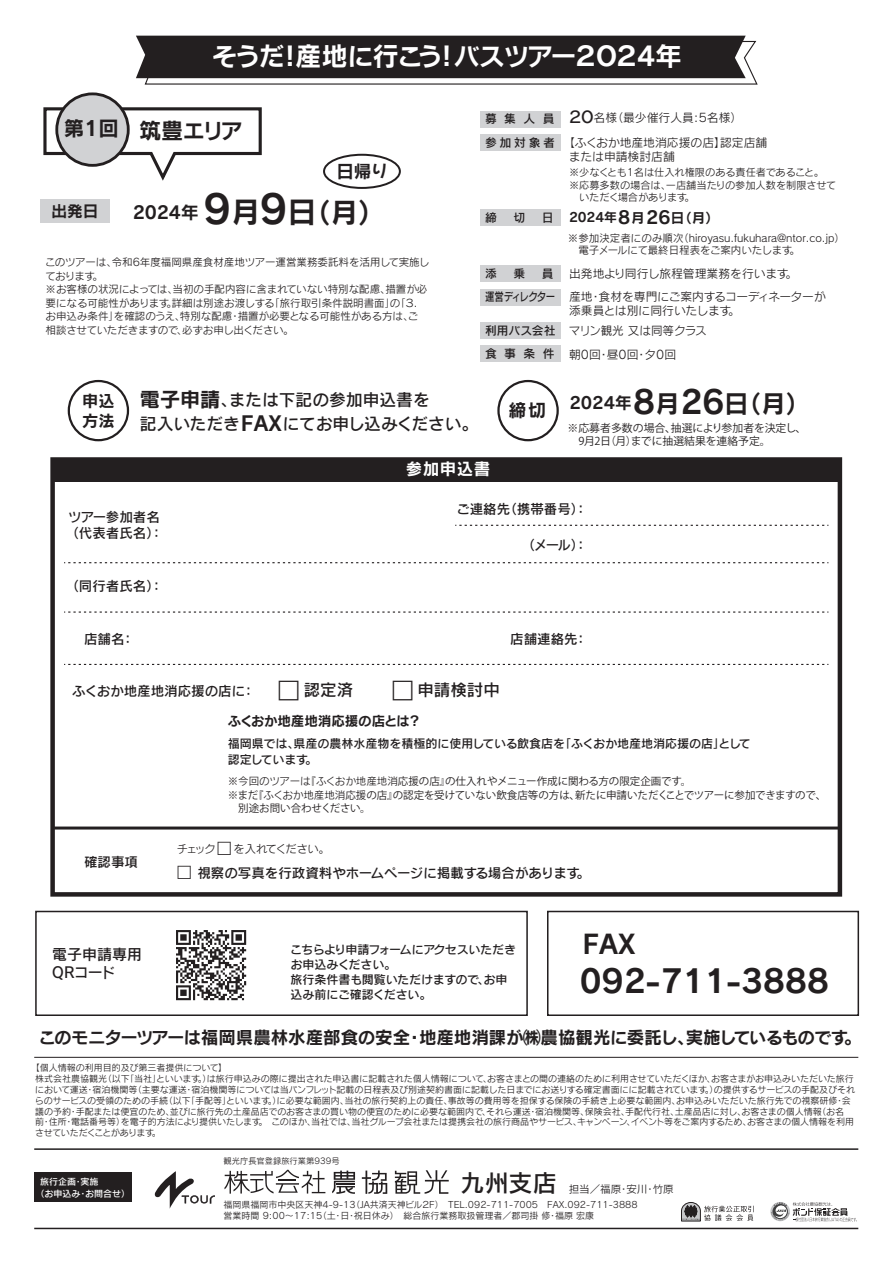
<style>
.page{position:relative;width:893px;height:1263px;background:#fff}
.page>*{position:absolute;margin:0;border:0;box-sizing:border-box;transform-origin:0 0}
.t1{font:31.65px "Rodin Cattleya Pro B";color:#231f20}
.t2{font:27.75px "Rodin Cattleya Pro B";color:#231f20}
.t3{font:26.25px "Rodin Cattleya Pro B";letter-spacing:-.1em;color:#fff}
.t4{font:26.1px "Rodin Cattleya Pro B";color:#231f20}
.t5{font:24.15px "Rodin Cattleya Pro DB";color:#231f20}
.t6{font:22.2px "Rodin Cattleya Pro B";letter-spacing:-.08em;color:#231f20}
.t7{font:18px "Rodin Cattleya Pro B";color:#231f20}
.t8{font:17.55px "Rodin Cattleya Pro B";letter-spacing:-.02em;color:#231f20}
.t9{font:17.55px "Rodin Cattleya Pro B";color:#231f20}
.t10{font:16.8px/24px "Rodin Cattleya Pro DB";color:#231f20}
.t11{font:16.5px "Rodin Cattleya Pro B";color:#231f20}
.t12{font:16.5px "Rodin Cattleya Pro DB";color:#231f20}
.t13{font:16.5px "Rodin Cattleya Pro B";letter-spacing:.03em;color:#fff}
.t14{font:16.2px/19.4px "Rodin Cattleya Pro B";color:#231f20}
.t15{font:15.75px "Rodin Cattleya Pro B";color:#231f20}
.t16{font:15px/18px "Rodin Cattleya Pro DB";color:#231f20}
.t17{font:13.5px/16.5px "Rodin Cattleya Pro DB";color:#231f20}
.t18{font:13.5px "Rodin Cattleya Pro B";color:#231f20}
.t19{font:12.75px "Rodin Cattleya Pro B";color:#231f20}
.t20{font:12px/15px "Rodin Cattleya Pro DB";color:#231f20}
.t21{font:11.85px/25px "Rodin Cattleya Pro M";color:#231f20}
.t22{font:11.85px/14.4px "Rodin Cattleya Pro M";letter-spacing:-.02em;color:#231f20}
.t23{font:11.85px/23.4px "Rodin Cattleya Pro DB";color:#231f20}
.t24{font:11.85px/23.7px "Rodin Cattleya Pro DB";letter-spacing:.23em;color:#231f20}
.t25{font:11.85px/23.5px "Rodin Cattleya Pro DB";letter-spacing:-.06em;color:#231f20;text-align:right}
.t26{font:11.25px "Rodin Cattleya Pro M";letter-spacing:-.11em;color:#231f20}
.t27{font:10.95px/13.2px "Koz Go Pr 6 N";color:#231f20}
.t28{font:10.5px/13.5px "Rodin Cattleya Pro M";color:#231f20}
.t29{font:10.5px/13.5px "Koz Go Pr 6 N";color:#231f20}
.t30{font:10.2px/12.5px "Rodin Cattleya Pro M";color:#231f20}
.t31{font:9px/10.8px "Rodin Cattleya Pro M";color:#231f20}
.t32{font:9px/11.7px "Rodin Cattleya Pro DB";color:#fff}
.t33{font:8.25px "Rodin Cattleya Pro M";color:#231f20}
.s1{font-size:20.4px}
.s2{font-family:"Wanpaku GN Std De";font-weight:700;font-size:16.35px}
.s3{font-size:39.3px}
.s4{font-size:29.1px}
.s5{font-family:"Rodin Cattleya Pro B";font-size:20.1px}
.s6{font-family:"Rodin Cattleya Pro DB";font-size:15.9px}
.s7{font-size:17.55px}
.s8{font-size:13.5px}
.s9{font-size:31.8px}
.s10{font-size:24.6px}
.s11{font-size:22.5px}
.s12{font-family:"Rodin Cattleya Pro M"}
.s13{font-family:"Rodin Cattleya Pro DB";font-size:15px}
.s14{font-size:15px}
</style>
<div class="page">
<svg style="left:136px;top:36px;width:622px;height:49px;background:#423f40"></svg>
<div style="left:68px;top:380px;width:61px;height:61px;border:2px solid #231f20;border-radius:50%"></div>
<div style="left:480px;top:111px;width:80px;height:17px;background:#d1d2d4"></div>
<div style="left:50px;top:457px;width:792px;height:440px;border:4px solid #231f20"></div>
<div style="left:53px;top:459px;width:787px;height:23px;background:#231f20"></div>
<div style="left:497px;top:380px;width:62px;height:61px;border:2px solid #231f20;border-radius:50%"></div>
<svg style="left:681px;top:1202px;width:73px;height:19px"></svg>
<svg style="left:362px;top:1170px;width:25px;height:24px"></svg>
<svg style="left:224px;top:1170px;width:101px;height:23px"></svg>
<svg style="left:332px;top:1170px;width:23px;height:24px"></svg>
<svg style="left:395px;top:1170px;width:54px;height:24px"></svg>
<svg style="left:154px;top:1171px;width:61px;height:38px"></svg>
<hr style="left:34px;top:1148px;width:824px;height:2px;background:#231f20">
<hr style="left:34px;top:1057px;width:824px;height:1px;background:#231f20">
<hr style="left:34px;top:1228px;width:824px;height:1px;background:#231f20">
<svg style="left:64px;top:562px;width:764px;height:1px"></svg>
<svg style="left:455px;top:525px;width:373px;height:1px"></svg>
<hr style="left:54px;top:826px;width:785px;height:3px;background:#231f20">
<svg style="left:64px;top:611px;width:764px;height:2px"></svg>
<svg style="left:64px;top:664px;width:764px;height:1px"></svg>
<div style="left:480px;top:134px;width:80px;height:17px;background:#d1d2d4"></div>
<div style="left:480px;top:209px;width:80px;height:17px;background:#d1d2d4"></div>
<div style="left:480px;top:265px;width:80px;height:17px;background:#d1d2d4"></div>
<div style="left:480px;top:289px;width:80px;height:17px;background:#d1d2d4"></div>
<div style="left:480px;top:322px;width:80px;height:17px;background:#d1d2d4"></div>
<div style="left:480px;top:345px;width:80px;height:17px;background:#d1d2d4"></div>
<svg style="left:43px;top:106px;width:219px;height:75px"></svg>
<div style="left:57px;top:94px;width:71px;height:71px;background:#d1d2d4;border-radius:50%"></div>
<div style="left:55px;top:92px;width:75px;height:75px;border:3px solid #231f20;border-radius:50%"></div>
<div style="left:40px;top:200px;width:70px;height:23px;background:#d1d2d4"></div>
<div style="left:770px;top:1202px;width:20px;height:19px;background:#e0e0e1;border-radius:50%"></div>
<svg style="left:771px;top:1202px;width:86px;height:19px"></svg>
<div style="left:34px;top:1172px;width:97px;height:30px;background:#231f20"></div>
<div style="left:35px;top:911px;width:493px;height:105px;border:2px solid #231f20"></div>
<div style="left:547px;top:911px;width:312px;height:105px;border:2px solid #231f20"></div>
<div style="left:323px;top:154px;width:78px;height:35px;border:2px solid #231f20;border-radius:50%"></div>
<svg style="left:176px;top:930px;width:70px;height:70px"></svg>
<h3 class="t3" style="left:211px;top:38px;width:472px">そうだ!産地に行こう!バスツアー２０２4年</h3>
<h3 class="t6" style="left:64px;top:115px;width:181px"><span class="s1">第1回</span> 筑豊エリア</h3>
<h3 class="t9" style="left:336px;top:159px;width:53px">日帰<span class="s2">り</span></h3>
<h3 class="t15" style="left:51px;top:200px;width:49px">出発日</h3>
<h3 class="t9" style="left:133px;top:200px;width:67px">2024年</h3>
<h2 class="t2" style="left:204px;top:194px;width:183px"><span class="s3">9</span><span class="s4">月</span><span class="s3">9</span><span class="s4">日</span>（月）</h2>
<p class="t28" style="left:45px;top:255px;width:386px">このツアーは、令和6年度福岡県産食材産地ツアー運営業務委託料を活用して実施しております。<br>※お客様の状況によっては、当初の手配内容に含まれていない特別な配慮、措置が必要になる可能性があります。詳細は別途お渡しする「旅行取引条件説明書面」の「３．お申込み条件」を確認のうえ、特別な配慮・措置が必要となる可能性がある方は、ご相談させていただきますので、必ずお申し出ください。</p>
<h3 class="t24" style="left:485px;top:107px;width:71px">募集人員参加対象者</h3>
<h3 class="t23" style="left:485px;top:205px;width:13px">締</h3>
<h3 class="t23" style="left:513px;top:205px;width:13px">切</h3>
<h3 class="t23" style="left:542px;top:205px;width:13px">日</h3>
<h3 class="t23" style="left:485px;top:261px;width:13px">添</h3>
<h3 class="t23" style="left:513px;top:261px;width:13px">乗</h3>
<h3 class="t25" style="left:485px;top:261px;width:72px">員<br>運営ディレクター</h3>
<h3 class="t23" style="left:485px;top:318px;width:72px">利用バス会社食事条件</h3>
<h3 class="t10" style="left:140px;top:387px;width:340px"><span class="s5">電子申請</span>、または下記の参加申込書を<br>記入いただき<span class="s5">FAX</span>にてお申し込みください。</h3>
<h3 class="t14" style="left:82px;top:391px;width:34px">申込方法</h3>
<h3 class="t7" style="left:509px;top:398px;width:39px">締切</h3>
<h3 class="t13" style="left:406px;top:457px;width:86px">参加申込書</h3>
<h3 class="t21" style="left:563px;top:104px;width:206px;text-indent:4px"><span class="s6">２０</span>名様（最少催行人員:5名様）<br>【ふくおか地産地消応援の店】認定店舗</h3>
<h3 class="t21" style="left:569px;top:144px;width:108px">または申請検討店舗</h3>
<p class="t30" style="left:569px;top:166px;width:269px">※少なくとも1名は仕入れ権限のある責任者であること。※応募多数の場合は、一店舗当たりの参加人数を制限させて　いただく場合があります。</p>
<h3 class="t19" style="left:569px;top:209px;width:151px">2024年<span class="s7">8</span><span class="s8">月</span><span class="s7">26</span><span class="s8">日（月）</span></h3>
<p class="t28" style="left:568px;top:231px;width:278px;line-height:12px">※参加決定者にのみ順次（hiroyasu.fukuhara@ntor.co.jp）　電子メールにて最終日程表をご案内いたします。</p>
<h3 class="t21" style="left:569px;top:260px;width:230px">出発地より同行し旅程管理業務を行います。</h3>
<h3 class="t22" style="left:569px;top:289px;width:258px">産地・食材を専門にご案内するコーディネーターが添乗員とは別に同行いたします。</h3>
<h3 class="t21" style="left:569px;top:318px;width:139px;line-height:23.9px">マリン観光 又は同等クラス朝0回・昼0回・夕0回</h3>
<h3 class="t11" style="left:570px;top:392px;width:242px">2024年<span class="s9">8</span><span class="s10">月</span><span class="s9">26</span><span class="s10">日（月）</span></h3>
<p class="t27" style="left:567px;top:422px;width:240px">※応募者多数の場合、抽選により参加者を決定し、　9月2日（月）までに抽選結果を連絡予定。</p>
<h3 class="t17" style="left:65px;top:508px;width:99px">ツアー参加者名（代表者氏名）：</h3>
<h3 class="t17" style="left:65px;top:577px;width:99px">（同行者氏名）：</h3>
<h3 class="t17" style="left:84px;top:630px;width:52px">店舗名：</h3>
<h3 class="t17" style="left:72px;top:682px;width:185px">ふくおか地産地消応援の店に：</h3>
<h3 class="t17" style="left:456px;top:500px;width:133px">ご連絡先（携帯番号）：</h3>
<h3 class="t17" style="left:521px;top:536px;width:68px">（メール）：</h3>
<h3 class="t17" style="left:510px;top:630px;width:79px">店舗連絡先：</h3>
<h3 class="t12" style="left:278px;top:679px;width:77px"><span class="s11">□</span> 認定済</h3>
<h3 class="t12" style="left:391px;top:679px;width:110px"><span class="s11">□</span> 申請検討中</h3>
<h3 class="t17" style="left:84px;top:853px;width:55px">確認事項</h3>
<h3 class="t18" style="left:228px;top:712px;width:195px">ふくおか地産地消応援の店とは？</h3>
<h3 class="t20" style="left:228px;top:735px;width:525px;line-height:16.5px">福岡県では、県産の農林水産物を積極的に使用している飲食店を「ふくおか地産地消応援の店」として認定しています。</h3>
<p class="t29" style="left:228px;top:775px;width:600px"><span class="s12">※今回のツアーは『ふくおか地産地消</span>応援の店』の仕入れやメニュー作成に関わる方の限定企画です。<br>※まだ<span class="s12">『ふくおか地産地消</span>応援の店』の認定を受けていない飲食店等の方は、新たに申請いただくことでツアーに参加できますので、　別途お問い合わせください。</p>
<p class="t26" style="left:177px;top:841px;width:154px">チェック<span class="s13">□</span> を入れてください。</p>
<h3 class="t17" style="left:177px;top:864px;width:415px"><span class="s14">□</span> 視察の写真を行政資料やホームページに掲載する場合があります。</h3>
<h3 class="t16" style="left:51px;top:944px;width:93px">電子申請専用<br>ＱＲコード</h3>
<h3 class="t20" style="left:290px;top:942px;width:227px">こちらより申請フォームにアクセスいただきお申込みください。<br>旅行条件書も閲覧いただけますので、お申込み前にご確認ください。</h3>
<h3 class="t4" style="left:582px;top:926px;width:54px">FAX</h3>
<h1 class="t1" style="left:580px;top:959px;width:250px">092-711-3888</h1>
<h3 class="t8" style="left:38px;top:1026px;width:824px">このモニターツアーは福岡県農林水産部食の安全・地産地消課が㈱農協観光に委託し、実施しているものです。</h3>
<p class="t31" style="left:35px;top:1062px;width:822px;text-indent:-4px">【個人情報の利用目的及び第三者提供について】<br>株式会社農協観光（以下「当社」といいます。）は旅行申込みの際に提出された申込書に記載された個人情報について、お客さまとの間の連絡のために利用させていただくほか、お客さまがお申込みいただいた旅行において運送・宿泊機関等（主要な運送・宿泊機関等については当パンフレット記載の日程表及び別途契約書面に記載した日までにお送りする確定書面にに記載されています。）の提供するサービスの手配及びそれらのサービスの受領のための手続（以下「手配等」といいます。）に必要な範囲内、当社の旅行契約上の責任、事故等の費用等を担保する保険の手続き上必要な範囲内、お申込みいただいた旅行先での視察研修・会議の予約・手配または便宜のため、並びに旅行先の土産品店でのお客さまの買い物の便宜のために必要な範囲内で、それら運送・宿泊機関等、保険会社、手配代行社、土産品店に対し、お客さまの個人情報（お名<br>前・住所・電話番号等）を電子的方法により提供いたします。　このほか、当社では、当社グループ会社または提携会社の旅行商品やサービス、キャンペーン、イベント等をご案内するため、お客さまの個人情報を利用させていただくことがあります。</p>
<p class="t32" style="left:36px;top:1175px;width:96px;text-indent:4px">旅行企画・実施<br>（お申込み・お問合せ）</p>
<p class="t33" style="left:224px;top:1156px;width:118px">観光庁長官登録旅行業第939号</p>
<h3 class="t5" style="left:460px;top:1167px;width:98px">九州支店</h3>
<p class="t28" style="left:569px;top:1182px;width:106px">担当／福原・安川・竹原</p>
<p class="t31" style="left:224px;top:1198px;width:416px;line-height:11.7px">福岡県福岡市中央区天神4-9-13（JA共済天神ビル２F）　TEL.092-711-7005　FAX.092-711-3888営業時間 9:00～17:15（土・日・祝日休み）　総合旅行業務取扱管理者／郡司掛 修・福原 宏康</p>
</div>
